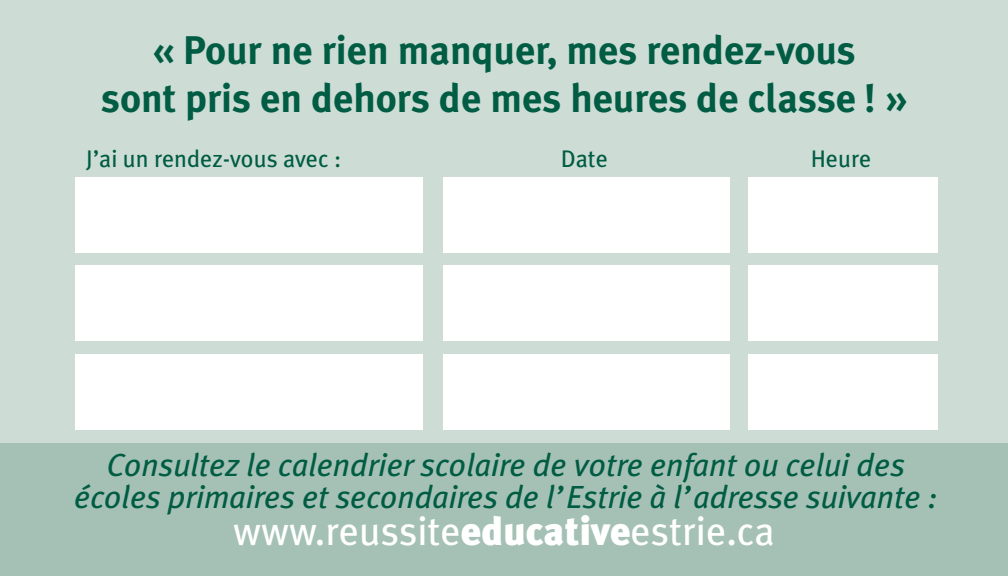
<style>
.page{position:relative;width:1008px;height:576px;background:#fff}
.page>*{position:absolute;margin:0;border:0;box-sizing:border-box;transform-origin:0 0}
.t1{font:700 40px/48px "Meta Plus";color:#005c42;text-align:center}
.t2{font:40px "Meta Plus";color:#fff}
.t3{font:italic 32px/32px "Meta Plus";color:#005c42;text-align:center}
.t4{font:24px "Meta Plus";color:#005c42}
.s1{font-weight:900}
</style>
<div class="page">
<div style="left:0;top:0;width:1008px;height:475px;background:#cdddd6"></div>
<div style="left:0;top:443px;width:1008px;height:133px;background:#a5c1b6"></div>
<div style="left:75px;top:177px;width:348px;height:75px;background:#fff"></div>
<div style="left:443px;top:177px;width:287px;height:75px;background:#fff"></div>
<div style="left:749px;top:177px;width:189px;height:75px;background:#fff"></div>
<div style="left:75px;top:266px;width:348px;height:75px;background:#fff"></div>
<div style="left:443px;top:266px;width:287px;height:75px;background:#fff"></div>
<div style="left:749px;top:266px;width:189px;height:75px;background:#fff"></div>
<div style="left:75px;top:354px;width:348px;height:76px;background:#fff"></div>
<div style="left:443px;top:354px;width:287px;height:76px;background:#fff"></div>
<div style="left:749px;top:354px;width:189px;height:76px;background:#fff"></div>
<p class="t1" style="left:101px;top:26px;width:807px">« Pour ne rien manquer, mes rendez-vous<br>sont pris en dehors de mes heures de classe ! »</p>
<p class="t4" style="left:86px;top:145px;width:257px">J’ai un rendez-vous avec :</p>
<p class="t4" style="left:561px;top:145px;width:49px">Date</p>
<p class="t4" style="left:811px;top:145px;width:62px">Heure</p>
<p class="t3" style="left:74px;top:449px;width:865px">Consultez le calendrier scolaire de votre enfant ou celui des écoles primaires et secondaires de l’Estrie à l’adresse suivante :</p>
<p class="t2" style="left:233px;top:508px;width:543px">www.reussite<span class="s1">educative</span>estrie.ca</p>
</div>
